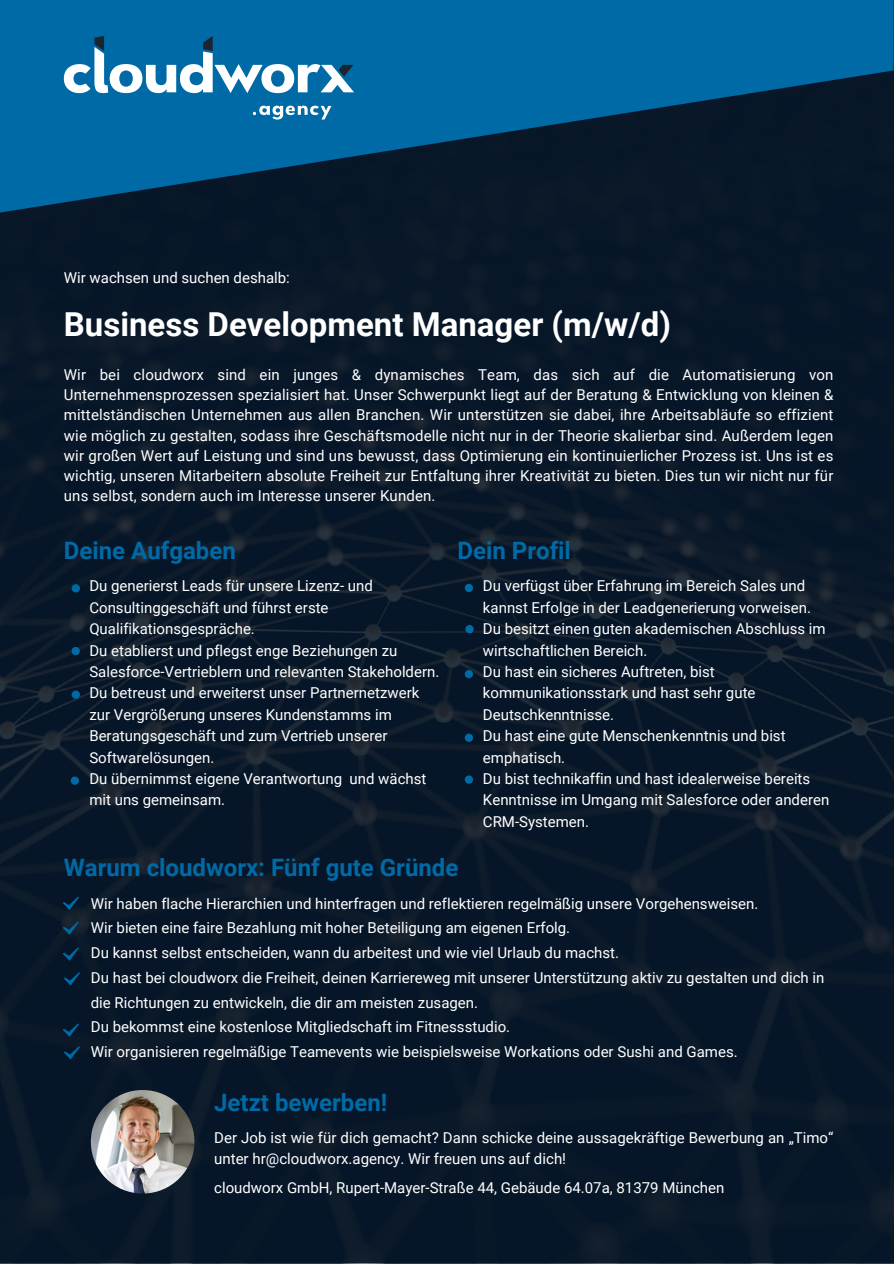
<style>
.page{position:relative;width:894px;height:1264px;background:#fff}
.page>*{position:absolute;margin:0;border:0;box-sizing:border-box;transform-origin:0 0}
.t1{font:700 33px "Roboto";color:#fff}
.t2{font:700 24px "Roboto";color:#006aa6}
.t3{font:15px/21.3px "Roboto";color:#fff}
</style>
<div class="page">
<div style="left:0;top:0;width:893px;height:1262px;background:#061628"></div>
<svg style="left:0;top:0;width:893px;height:212px;fill:#006aa6"></svg>
<svg style="left:64px;top:36px;width:290px;height:57px;background:#4b94bd"></svg>
<svg style="left:253px;top:106px;width:78px;height:13px"></svg>
<img style="left:91px;top:1089px;width:103px;height:104px;border-radius:50%">
<svg style="left:63px;top:896px;width:16px;height:14px"></svg>
<svg style="left:63px;top:921px;width:16px;height:13px"></svg>
<svg style="left:63px;top:947px;width:16px;height:13px"></svg>
<svg style="left:64px;top:972px;width:16px;height:13px"></svg>
<svg style="left:63px;top:1023px;width:16px;height:13px"></svg>
<div style="left:464px;top:584px;width:9px;height:8px;background:#006aa6;border-radius:50%"></div>
<div style="left:465px;top:625px;width:8px;height:8px;background:#006aa6;border-radius:50%"></div>
<div style="left:464px;top:733px;width:9px;height:9px;background:#006aa6;border-radius:50%"></div>
<div style="left:464px;top:775px;width:9px;height:8px;background:#006aa6;border-radius:50%"></div>
<div style="left:72px;top:584px;width:8px;height:8px;background:#006aa6;border-radius:50%"></div>
<div style="left:71px;top:647px;width:9px;height:8px;background:#006aa6;border-radius:50%"></div>
<div style="left:72px;top:690px;width:8px;height:9px;background:#006aa6;border-radius:50%"></div>
<div style="left:464px;top:670px;width:9px;height:8px;background:#006aa6;border-radius:50%"></div>
<svg style="left:64px;top:1046px;width:16px;height:13px"></svg>
<div style="left:71px;top:776px;width:8px;height:8px;background:#006aa6;border-radius:50%"></div>
<h2 class="t3" style="left:64px;top:267px;width:227px">Wir wachsen und suchen deshalb:</h2>
<p class="t1" style="left:64px;top:305px;width:608px">Business Development Manager (m/w/d)</p>
<p class="t3" style="left:64px;top:364px;width:770px;line-height:20.2px;text-align:justify">Wir bei cloudworx sind ein junges &amp; dynamisches Team, das sich auf die Automatisierung von Unternehmensprozessen spezialisiert hat. Unser Schwerpunkt liegt auf der Beratung &amp; Entwicklung von kleinen &amp; mittelständischen Unternehmen aus allen Branchen. Wir unterstützen sie dabei, ihre Arbeitsabläufe so effizient wie möglich zu gestalten, sodass ihre Geschäftsmodelle nicht nur in der Theorie skalierbar sind. Außerdem legen wir großen Wert auf Leistung und sind uns bewusst, dass Optimierung ein kontinuierlicher Prozess ist. Uns ist es wichtig, unseren Mitarbeitern absolute Freiheit zur Entfaltung ihrer Kreativität zu bieten. Dies tun wir nicht nur für uns selbst, sondern auch im Interesse unserer Kunden.</p>
<p class="t2" style="left:64px;top:536px;width:173px">Deine Aufgaben</p>
<p class="t3" style="left:89px;top:575px;width:285px">Du generierst Leads für unsere Lizenz- und<br>Consultinggeschäft und führst erste<br>Qualifikationsgespräche.</p>
<p class="t3" style="left:89px;top:640px;width:351px">Du etablierst und pflegst enge Beziehungen zu<br>Salesforce-Vertrieblern und relevanten Stakeholdern.</p>
<h2 class="t3" style="left:89px;top:682px;width:331px">Du betreust und erweiterst unser Partnernetzwerk zur Vergrößerung unseres Kundenstamms im Beratungsgeschäft und zum Vertrieb unserer Softwarelösungen.</h2>
<p class="t3" style="left:89px;top:768px;width:338px">Du übernimmst eigene Verantwortung und wächst mit uns gemeinsam.</p>
<p class="t2" style="left:457px;top:536px;width:115px">Dein Profil</p>
<h1 class="t3" style="left:483px;top:575px;width:329px">Du verfügst über Erfahrung im Bereich Sales und kannst Erfolge in der Leadgenerierung vorweisen.</h1>
<p class="t3" style="left:483px;top:618px;width:344px">Du besitzt einen guten akademischen Abschluss im wirtschaftlichen Bereich.</p>
<h2 class="t3" style="left:483px;top:661px;width:274px">Du hast ein sicheres Auftreten, bist kommunikationsstark und hast sehr gute<br>Deutschkenntnisse.</h2>
<p class="t3" style="left:483px;top:725px;width:304px">Du hast eine gute Menschenkenntnis und bist emphatisch.</p>
<p class="t3" style="left:483px;top:768px;width:348px">Du bist technikaffin und hast idealerweise bereits<br>Kenntnisse im Umgang mit Salesforce oder anderen<br>CRM-Systemen.</p>
<p class="t2" style="left:64px;top:854px;width:396px">Warum cloudworx: Fünf gute Gründe</p>
<p class="t3" style="left:91px;top:892px;width:669px">Wir haben flache Hierarchien und hinterfragen und reflektieren regelmäßig unsere Vorgehensweisen.</p>
<p class="t3" style="left:91px;top:917px;width:481px">Wir bieten eine faire Bezahlung mit hoher Beteiligung am eigenen Erfolg.</p>
<p class="t3" style="left:91px;top:942px;width:529px">Du kannst selbst entscheiden, wann du arbeitest und wie viel Urlaub du machst.</p>
<p class="t3" style="left:91px;top:965px;width:735px;line-height:24.8px">Du hast bei cloudworx die Freiheit, deinen Karriereweg mit unserer Unterstützung aktiv zu gestalten und dich in die Richtungen zu entwickeln, die dir am meisten zusagen.</p>
<p class="t3" style="left:91px;top:1016px;width:421px">Du bekommst eine kostenlose Mitgliedschaft im Fitnessstudio.</p>
<p class="t3" style="left:91px;top:1041px;width:648px">Wir organisieren regelmäßige Teamevents wie beispielsweise Workations oder Sushi and Games.</p>
<p class="t2" style="left:214px;top:1088px;width:175px">Jetzt bewerben!</p>
<p class="t3" style="left:214px;top:1128px;width:620px;line-height:20.2px">Der Job ist wie für dich gemacht? Dann schicke deine aussagekräftige Bewerbung an „Timo“ unter hr@cloudworx.agency. Wir freuen uns auf dich!</p>
<h2 class="t3" style="left:214px;top:1176px;width:511px">cloudworx GmbH, Rupert-Mayer-Straße 44, Gebäude 64.07a, 81379 München</h2>
</div>
